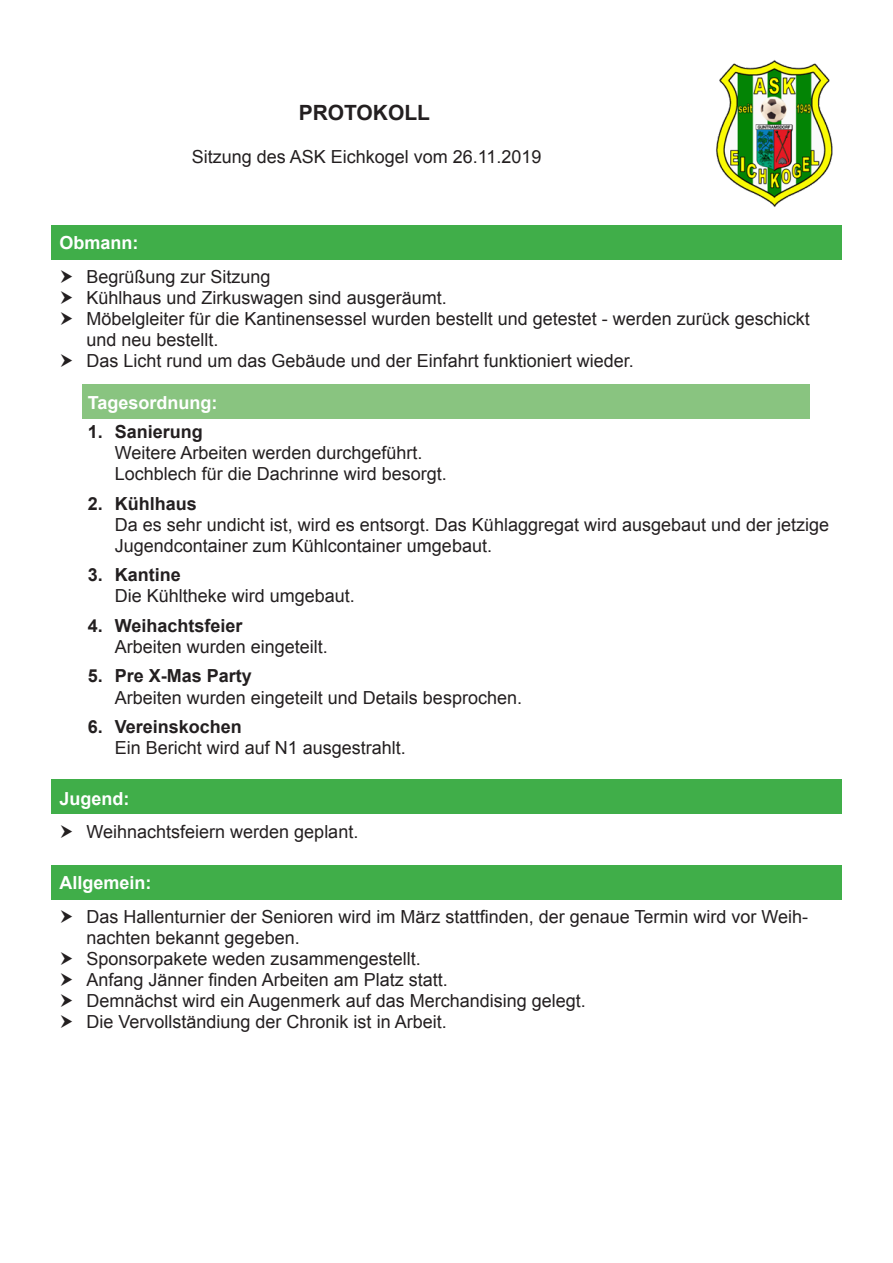
<style>
.page{position:relative;width:893px;height:1263px;background:#fff}
.page>*{position:absolute;margin:0;border:0;box-sizing:border-box;transform-origin:0 0}
.t1{font:700 21px "Arial";color:#231f20}
.t2{font:18px/21px "Arial";color:#231f20}
.t3{font:700 18px "Arial";color:#231f20}
.t4{font:700 18px "Arial";color:#fff}
</style>
<div class="page">
<div style="left:83px;top:385px;width:727px;height:34px;background:#89c480"></div>
<div style="left:51px;top:225px;width:791px;height:34px;background:#40ae49"></div>
<div style="left:51px;top:779px;width:791px;height:34px;background:#40ae49"></div>
<div style="left:51px;top:865px;width:791px;height:34px;background:#40ae49"></div>
<img style="left:716px;top:60px;width:117px;height:147px">
<p class="t1" style="left:299px;top:99px;width:133px">PROTOKOLL</p>
<p class="t2" style="left:192px;top:147px;width:351px">Sitzung des ASK Eichkogel vom 26.11.2019</p>
<p class="t4" style="left:60px;top:231px;width:81px">Obmann:</p>
<p class="t2" style="left:87px;top:266px;width:725px">Begrüßung zur Sitzung<br>Kühlhaus und Zirkuswagen sind ausgeräumt.<br>Möbelgleiter für die Kantinensessel wurden bestellt und getestet - werden zurück geschickt und neu bestellt.<br>Das Licht rund um das Gebäude und der Einfahrt funktioniert wieder.</p>
<p class="t4" style="left:88px;top:391px;width:131px">Tagesordnung:</p>
<p class="t3" style="left:88px;top:420px;width:117px">1. Sanierung</p>
<p class="t2" style="left:115px;top:443px;width:334px">Weitere Arbeiten werden durchgeführt.<br>Lochblech für die Dachrinne wird besorgt.</p>
<p class="t3" style="left:88px;top:492px;width:111px">2. Kühlhaus</p>
<p class="t2" style="left:115px;top:514px;width:716px">Da es sehr undicht ist, wird es entsorgt. Das Kühlaggregat wird ausgebaut und der jetzige<br>Jugendcontainer zum Kühlcontainer umgebaut.</p>
<p class="t3" style="left:88px;top:563px;width:95px">3. Kantine</p>
<p class="t2" style="left:115px;top:586px;width:242px">Die Kühltheke wird umgebaut.</p>
<p class="t3" style="left:88px;top:614px;width:156px">4. Weihachtsfeier</p>
<p class="t2" style="left:115px;top:636px;width:215px">Arbeiten wurden eingeteilt.</p>
<p class="t3" style="left:88px;top:664px;width:166px">5. Pre X-Mas Party</p>
<p class="t2" style="left:115px;top:687px;width:409px">Arbeiten wurden eingeteilt und Details besprochen.</p>
<p class="t3" style="left:88px;top:715px;width:156px">6. Vereinskochen</p>
<p class="t2" style="left:115px;top:737px;width:293px">Ein Bericht wird auf N1 ausgestrahlt.</p>
<p class="t4" style="left:60px;top:786px;width:72px">Jugend:</p>
<p class="t2" style="left:87px;top:822px;width:273px">Weihnachtsfeiern werden geplant.</p>
<p class="t4" style="left:60px;top:871px;width:94px">Allgemein:</p>
<p class="t2" style="left:87px;top:906px;width:723px">Das Hallenturnier der Senioren wird im März stattfinden, der genaue Termin wird vor Weih&shy;nachten bekannt gegeben.<br>Sponsorpakete weden zusammengestellt.<br>Anfang Jänner finden Arbeiten am Platz statt.<br>Demnächst wird ein Augenmerk auf das Merchandising gelegt.<br>Die Vervollständiung der Chronik ist in Arbeit.</p>
</div>
